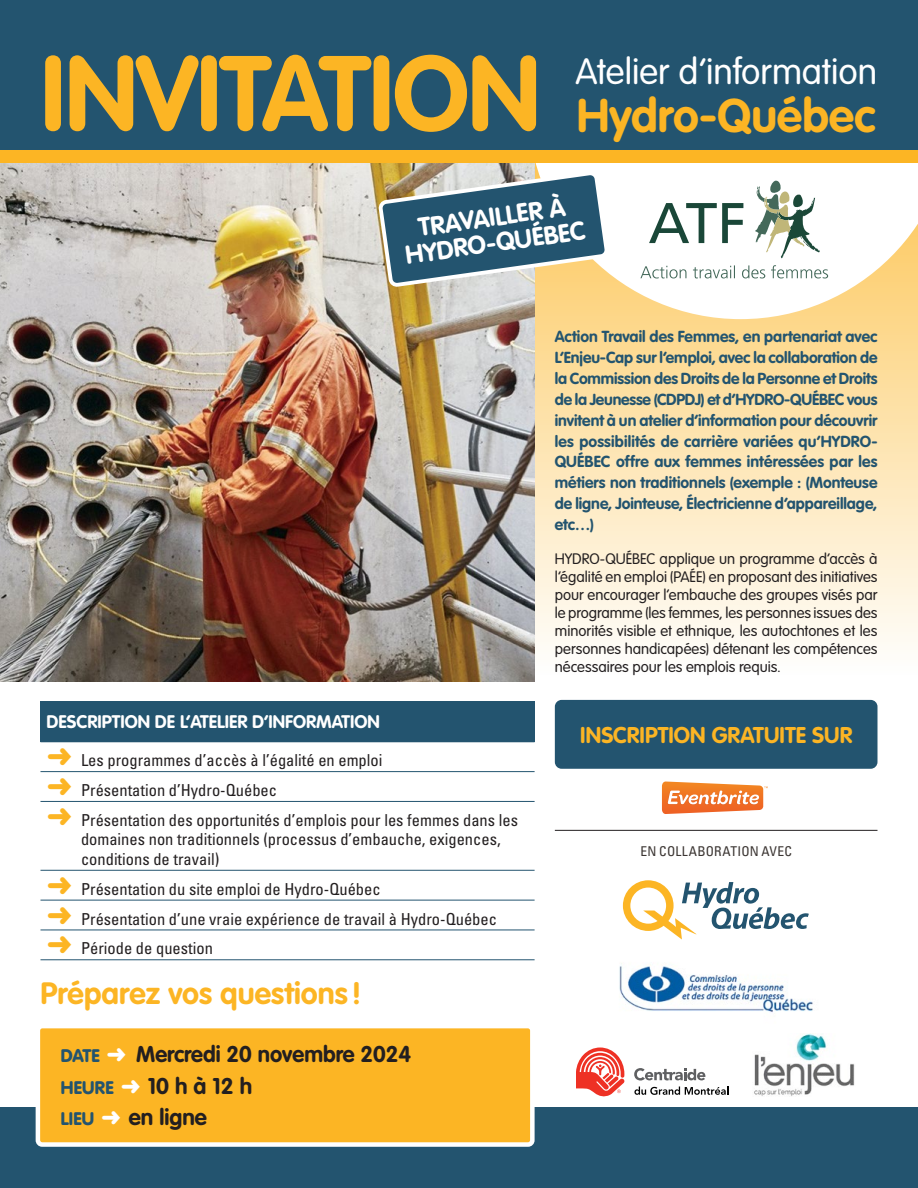
<style>
.page{position:relative;width:918px;height:1188px;background:#fff}
.page>*{position:absolute;margin:0;border:0;box-sizing:border-box;transform-origin:0 0}
.t1{font:700 104.85px "VAG Rounded Std";letter-spacing:-.015em;color:#fcb524}
.t2{font:700 46.5px "VAG Rounded Std";color:#fcb524}
.t3{font:300 36px "VAG Rounded Std";color:#fff}
.t4{font:700 30.45px "VAG Rounded Std";color:#fcb524}
.t5{font:700 25.5px/26px "VAG Rounded Std";color:#fff;text-align:center}
.t6{font:700 22.5px/31.5px "VAG Rounded Std";color:#231f20}
.t7{font:700 22.5px "VAG Rounded Std";color:#fcb524}
.t8{font:700 18px "VAG Rounded Std";color:#fff}
.t9{font:condensed 16.5px/29.8px "Univers LT Std";color:#231f20}
.t10{font:700 15.75px/21px "VAG Rounded Std";color:#23546f;text-align:justify}
.t11{font:300 15px/18px "VAG Rounded Std";color:#231f20;text-align:justify}
.t12{font:condensed 13.5px "Univers LT Std";letter-spacing:.015em;color:#3c3633}
.s1{color:#fcb524}
.s2{font-weight:900;font-size:18px;color:#23546f}
.s3{color:#fff}
</style>
<div class="page">
<svg style="left:535px;top:319px;width:383px;height:327px;background:#fde8be"></svg>
<img style="left:0;top:162px;width:535px;height:519px">
<svg style="left:528px;top:162px;width:390px;height:157px"></svg>
<div style="left:0;top:0;width:918px;height:150px;background:#23546f"></div>
<div style="left:0;top:1108px;width:918px;height:80px;background:#23546f"></div>
<div style="left:38px;top:1026px;width:494px;height:119px;background:#fcb524;border-radius:4px"></div>
<div style="left:36px;top:1024px;width:499px;height:123px;border:4px solid #fff;border-radius:4px"></div>
<div style="left:0;top:150px;width:918px;height:12px;background:#fcb524"></div>
<svg style="left:640px;top:265px;width:188px;height:13px"></svg>
<svg style="left:755px;top:181px;width:65px;height:77px"></svg>
<svg style="left:649px;top:203px;width:94px;height:40px"></svg>
<svg style="left:380px;top:171px;width:229px;height:116px;background:#67828a"></svg>
<div style="left:40px;top:701px;width:495px;height:41px;background:#23546f"></div>
<hr style="left:40px;top:771px;width:495px;height:1px;background:#23546f">
<hr style="left:40px;top:801px;width:495px;height:1px;background:#23546f">
<hr style="left:40px;top:870px;width:495px;height:1px;background:#23546f">
<hr style="left:40px;top:900px;width:495px;height:1px;background:#23546f">
<hr style="left:40px;top:930px;width:495px;height:1px;background:#23546f">
<hr style="left:40px;top:959px;width:495px;height:1px;background:#23546f">
<hr style="left:555px;top:830px;width:323px;height:1px;background:#231f20">
<img style="left:619px;top:965px;width:194px;height:48px">
<svg style="left:623px;top:880px;width:186px;height:60px"></svg>
<div style="left:555px;top:700px;width:323px;height:69px;background:#23546f;border-radius:7px"></div>
<svg style="left:662px;top:782px;width:106px;height:32px"></svg>
<svg style="left:576px;top:1048px;width:48px;height:48px"></svg>
<svg style="left:634px;top:1087px;width:94px;height:8px"></svg>
<svg style="left:634px;top:1068px;width:71px;height:13px"></svg>
<img style="left:754px;top:1034px;width:101px;height:62px">
<h1 class="t1" style="left:40px;top:32px;width:501px">INVITATION</h1>
<h3 class="t3" style="left:575px;top:51px;width:303px">Atelier d’information</h3>
<h2 class="t2" style="left:577px;top:88px;width:300px">Hydro-Québec</h2>
<h3 class="t5" style="left:400px;top:218px;width:183px;rotate:-8deg">TRAVAILLER À<br>HYDRO-QUÉBEC</h3>
<p class="t8" style="left:46px;top:711px;width:335px">DESCRIPTION DE L’ATELIER D’INFORMATION</p>
<p class="t9" style="left:47px;top:745px;width:472px"><span class="s1">➜</span> Les programmes d’accès à l’égalité en emploi<br><span class="s1">➜</span> Présentation d’Hydro-Québec<br><span class="s1">➜</span> Présentation des opportunités d’emplois pour les femmes dans les</p>
<p class="t9" style="left:81px;top:830px;width:421px;line-height:19.5px">domaines non traditionnels (processus d’embauche, exigences, conditions de travail)</p>
<p class="t9" style="left:47px;top:874px;width:451px"><span class="s1">➜</span> Présentation du site emploi de Hydro-Québec<br><span class="s1">➜</span> Présentation d’une vraie expérience de travail à Hydro-Québec <span class="s1">➜</span> Période de question</p>
<h3 class="t4" style="left:40px;top:975px;width:323px">Préparez vos questions !</h3>
<h3 class="t6" style="left:61px;top:1039px;width:352px"><span class="s2">DATE</span> <span class="s3">➜</span> Mercredi 20 novembre 2024<br><span class="s2">HEURE</span> <span class="s3">➜</span> 10 h à 12 h<br><span class="s2">LIEU</span> <span class="s3">➜</span> en ligne</h3>
<p class="t10" style="left:555px;top:326px;width:324px">Action Travail des Femmes, en partenariat avec L’Enjeu-Cap sur l’emploi, avec la collaboration de la Commission des Droits de la Personne et Droits de la Jeunesse (CDPDJ) et d’HYDRO-QUÉBEC vous invitent à un atelier d’information pour découvrir les possibilités de carrière variées qu’HYDRO-QUÉBEC offre aux femmes intéressées par les métiers non traditionnels (exemple : (Monteuse de ligne, Jointeuse, Électricienne d’appareillage, etc…)</p>
<p class="t11" style="left:555px;top:550px;width:324px">HYDRO-QUÉBEC applique un programme d’accès à l’égalité en emploi (PAÉE) en proposant des initiatives pour encourager l’embauche des groupes visés par le programme (les femmes, les personnes issues des minorités visible et ethnique, les autochtones et les personnes handicapées) détenant les compétences nécessaires pour les emplois requis.</p>
<h3 class="t7" style="left:580px;top:722px;width:274px">INSCRIPTION GRATUITE SUR</h3>
<p class="t12" style="left:641px;top:843px;width:153px">EN COLLABORATION AVEC</p>
</div>
